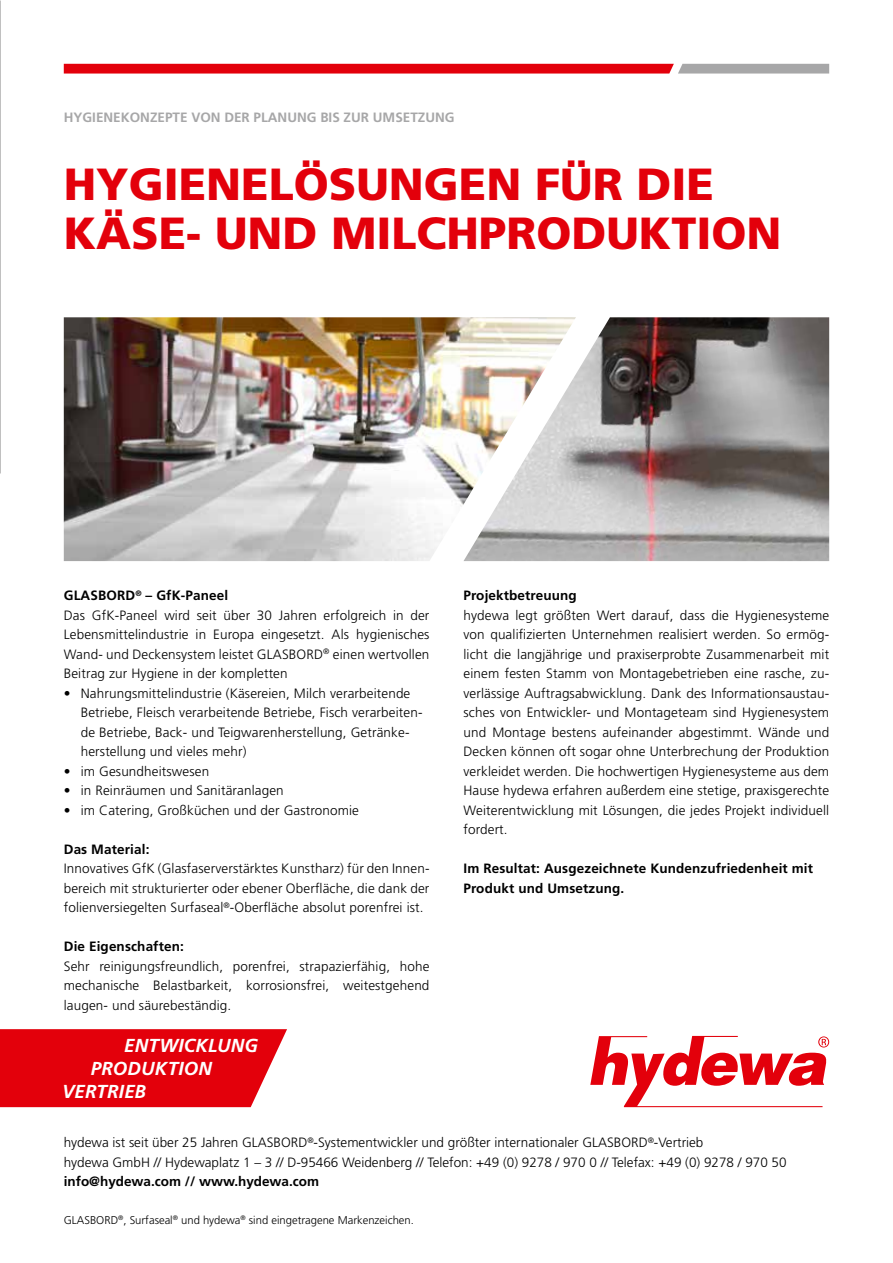
<style>
.page{position:relative;width:893px;height:1263px;background:#fff}
.page>*{position:absolute;margin:0;border:0;box-sizing:border-box;transform-origin:0 0}
.t1{font:900 45px/48.8px "Frutiger";color:#e3000b}
.t2{font:italic 700 18.75px "Frutiger LT Std";letter-spacing:.005em;color:#fff}
.t3{font:300 13.5px/19.5px "Frutiger";letter-spacing:.01em;color:#000;text-align:justify}
.t4{font:700 13.5px/19.5px "Frutiger";letter-spacing:.01em;color:#000}
.t5{font:700 13.5px "Frutiger";color:#a7a7a8}
.t6{font:300 11.25px "Frutiger";color:#000}
.s1{font-weight:700}
</style>
<div class="page">
<img style="left:0;top:0;width:1px;height:473px">
<svg style="left:63px;top:64px;width:767px;height:10px;background:#d92d36"></svg>
<svg style="left:590px;top:1036px;width:239px;height:71px"></svg>
<svg style="left:0;top:1029px;width:287px;height:78px;background:#e4101a"></svg>
<img style="left:576px;top:317px;width:253px;height:244px">
<img style="left:64px;top:317px;width:512px;height:244px">
<p class="t5" style="left:64px;top:110px;width:392px">HYGIENEKONZEPTE VON DER PLANUNG BIS ZUR UMSETZUNG</p>
<h1 class="t1" style="left:64px;top:160px;width:719px">HYGIENELÖSUNGEN FÜR DIE<br>KÄSE- UND MILCHPRODUKTION</h1>
<p class="t3" style="left:64px;top:586px;width:367px;text-align:left"><span class="s1">GLASBORD</span><sup>®</sup> <span class="s1">– GfK-Paneel<br></span>Das GfK-Paneel wird seit über 30 Jahren erfolgreich in der Lebensmittelindustrie in Europa eingesetzt. Als hygienisches Wand- und Deckensystem leistet GLASBORD<sup>®</sup> einen wertvollen Beitrag zur Hygiene in der kompletten</p>
<p class="t3" style="left:81px;top:683px;width:343px;text-align:left;text-indent:-17px">• Nahrungsmittelindustrie (Käsereien, Milch verarbeitende Betriebe, Fleisch verarbeitende Betriebe, Fisch verarbeiten&shy;de Betriebe, Back- und Teigwarenherstellung, Getränke&shy;herstellung und vieles mehr)</p>
<p class="t3" style="left:64px;top:761px;width:147px">• im Gesundheitswesen</p>
<p class="t3" style="left:64px;top:781px;width:221px">• in Reinräumen und Sanitäranlagen</p>
<p class="t3" style="left:64px;top:800px;width:297px">• im Catering, Großküchen und der Gastronomie</p>
<p class="t4" style="left:64px;top:839px;width:87px">Das Material:</p>
<p class="t3" style="left:64px;top:859px;width:367px">Innovatives GfK (Glasfaserverstärktes Kunstharz) für den Innen&shy;bereich mit strukturierter oder ebener Oberfläche, die dank der folienversiegelten Surfaseal<sup>®</sup>-Oberfläche absolut porenfrei ist.</p>
<p class="t4" style="left:64px;top:937px;width:122px">Die Eigenschaften:</p>
<p class="t3" style="left:64px;top:956px;width:367px">Sehr reinigungsfreundlich, porenfrei, strapazierfähig, hohe mechanische Belastbarkeit, korrosionsfrei, weitestgehend laugen- und säurebeständig.</p>
<h2 class="t2" style="left:124px;top:1035px;width:135px">ENTWICKLUNG</h2>
<h2 class="t2" style="left:91px;top:1058px;width:123px">PRODUKTION</h2>
<h2 class="t2" style="left:62px;top:1080px;width:86px">VERTRIEB</h2>
<p class="t4" style="left:463px;top:586px;width:115px">Projektbetreuung</p>
<p class="t3" style="left:463px;top:605px;width:367px">hydewa legt größten Wert darauf, dass die Hygienesysteme von qualifizierten Unternehmen realisiert werden. So ermög&shy;licht die langjährige und praxiserprobte Zusammenarbeit mit einem festen Stamm von Montagebetrieben eine rasche, zu&shy;verlässige Auftragsabwicklung. Dank des Informationsaustau&shy;sches von Entwickler- und Montageteam sind Hygienesystem und Montage bestens aufeinander abgestimmt. Wände und Decken können oft sogar ohne Unterbrechung der Produktion verkleidet werden. Die hochwertigen Hygienesysteme aus dem Hause hydewa erfahren außerdem eine stetige, praxisgerechte Weiterentwicklung mit Lösungen, die jedes Projekt individuell fordert.</p>
<p class="t4" style="left:463px;top:859px;width:351px">Im Resultat: Ausgezeichnete Kundenzufriedenheit mit<br>Produkt und Umsetzung.</p>
<p class="t3" style="left:64px;top:1133px;width:724px">hydewa ist seit über 25 Jahren GLASBORD<sup>®</sup>-Systementwickler und größter internationaler GLASBORD<sup>®</sup>-Vertrieb<br>hydewa GmbH // Hydewaplatz 1 – 3 // D-95466 Weidenberg // Telefon: +49 (0) 9278 / 970 0 // Telefax: +49 (0) 9278 / 970 50</p>
<p class="t4" style="left:64px;top:1171px;width:257px">info@hydewa.com // www.hydewa.com</p>
<p class="t6" style="left:64px;top:1214px;width:352px">GLASBORD<sup>®</sup>, Surfaseal<sup>®</sup> und hydewa<sup>®</sup> sind eingetragene Markenzeichen.</p>
</div>
